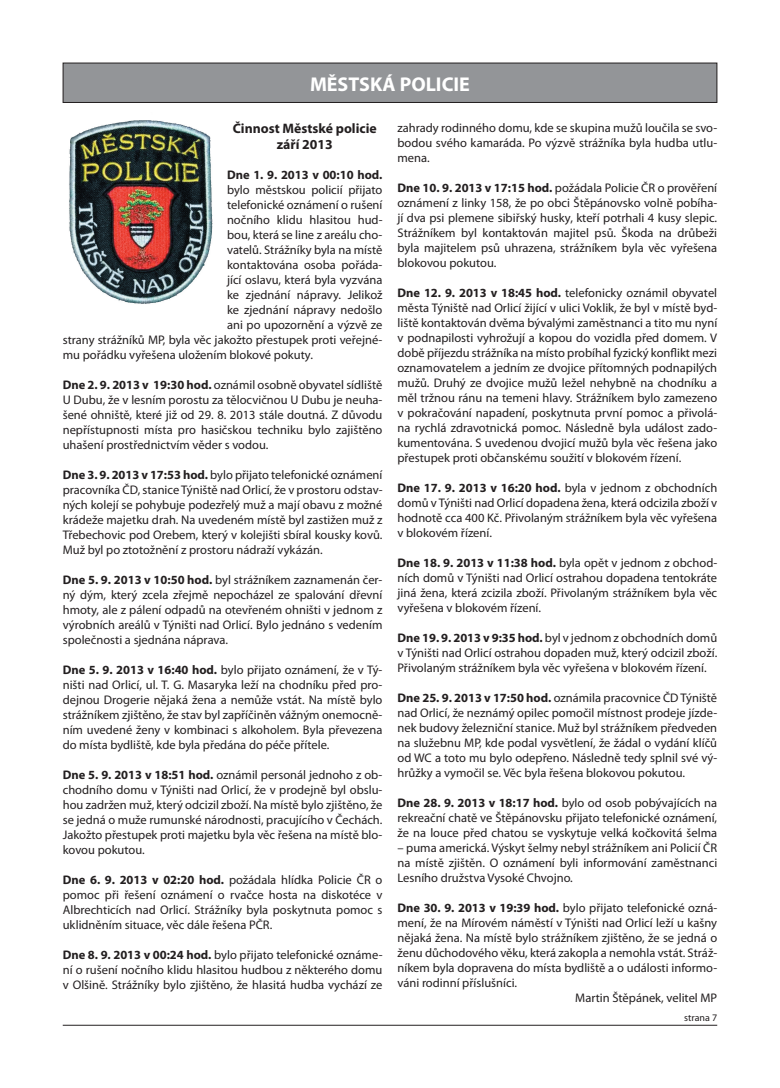
<style>
.page{position:relative;width:780px;height:1088px;background:#fff}
.page>*{position:absolute;margin:0;border:0;box-sizing:border-box;transform-origin:0 0}
.t1{font:700 20px "Myriad Pro";color:#fff}
.t2{font:700 13.75px/16.5px "Myriad Pro";color:#231f20;text-align:center}
.t3{font:12.5px/15px "Myriad Pro";color:#231f20;text-align:justify}
.t4{font:700 12.5px "Myriad Pro";color:#231f20}
.t5{font:10px "Myriad Pro";color:#231f20}
.s1{font-weight:700}
</style>
<div class="page">
<hr style="left:63px;top:1025px;width:654px;height:1px;background:#231f20">
<div style="left:63px;top:63px;width:653px;height:39px;background:#939598"></div>
<div style="left:63px;top:63px;width:654px;height:40px;border:1px solid #231f20"></div>
<img style="left:69px;top:120px;width:144px;height:184px">
<h1 class="t1" style="left:310px;top:73px;width:161px">MĚSTSKÁ POLICIE</h1>
<p class="t2" style="left:233px;top:120px;width:145px">Činnost Městské policie září 2013</p>
<p class="t4" style="left:227px;top:168px;width:157px">Dne 1. 9. 2013 v 00:10 hod.</p>
<p class="t3" style="left:227px;top:183px;width:157px">bylo městskou policií přijato</p>
<p class="t3" style="left:227px;top:198px;width:157px">telefonické oznámení o rušení</p>
<p class="t3" style="left:227px;top:213px;width:157px">nočního klidu hlasitou hud-</p>
<p class="t3" style="left:227px;top:228px;width:157px">bou, která se line z areálu cho-</p>
<p class="t3" style="left:227px;top:243px;width:157px">vatelů. Strážníky byla na místě</p>
<p class="t3" style="left:227px;top:258px;width:157px">kontaktována osoba pořáda-</p>
<p class="t3" style="left:227px;top:273px;width:157px">jící oslavu, která byla vyzvána</p>
<p class="t3" style="left:227px;top:288px;width:157px">ke zjednání nápravy. Jelikož</p>
<p class="t3" style="left:227px;top:303px;width:157px">ke zjednání nápravy nedošlo</p>
<p class="t3" style="left:227px;top:318px;width:157px">ani po upozornění a výzvě ze</p>
<p class="t3" style="left:63px;top:333px;width:321px">strany strážníků MP, byla věc jakožto přestupek proti veřejné-</p>
<p class="t3" style="left:63px;top:348px;width:252px">mu pořádku vyřešena uložením blokové pokuty.</p>
<p class="t3" style="left:63px;top:378px;width:321px"><span class="s1">Dne 2. 9. 2013 v 19:30 hod.</span> oznámil osobně obyvatel sídliště U Dubu, že v lesním porostu za tělocvičnou U Dubu je neuha&shy;šené ohniště, které již od 29. 8. 2013 stále doutná. Z důvodu nepřístupnosti místa pro hasičskou techniku bylo zajištěno uhašení prostřednictvím věder s vodou.</p>
<p class="t3" style="left:63px;top:468px;width:321px"><span class="s1">Dne 3. 9. 2013 v 17:53 hod.</span> bylo přijato telefonické oznámení pracovníka ČD, stanice Týniště nad Orlicí, že v prostoru odstav&shy;ných kolejí se pohybuje podezřelý muž a mají obavu z možné krádeže majetku drah. Na uvedeném místě byl zastižen muž z Třebechovic pod Orebem, který v kolejišti sbíral kousky kovů.<br>Muž byl po ztotožnění z prostoru nádraží vykázán.</p>
<p class="t3" style="left:63px;top:573px;width:321px"><span class="s1">Dne 5. 9. 2013 v 10:50 hod.</span> byl strážníkem zaznamenán čer&shy;ný dým, který zcela zřejmě nepocházel ze spalování dřevní hmoty, ale z pálení odpadů na otevřeném ohništi v jednom z výrobních areálů v Týništi nad Orlicí. Bylo jednáno s vedením společnosti a sjednána náprava.</p>
<p class="t3" style="left:63px;top:663px;width:321px"><span class="s1">Dne 5. 9. 2013 v 16:40 hod.</span> bylo přijato oznámení, že v Tý&shy;ništi nad Orlicí, ul. T. G. Masaryka leží na chodníku před pro&shy;dejnou Drogerie nějaká žena a nemůže vstát. Na místě bylo strážníkem zjištěno, že stav byl zapříčiněn vážným onemocně&shy;ním uvedené ženy v kombinaci s alkoholem. Byla převezena do místa bydliště, kde byla předána do péče přítele.</p>
<p class="t3" style="left:63px;top:768px;width:321px"><span class="s1">Dne 5. 9. 2013 v 18:51 hod.</span> oznámil personál jednoho z ob&shy;chodního domu v Týništi nad Orlicí, že v prodejně byl obslu&shy;hou zadržen muž, který odcizil zboží. Na místě bylo zjištěno, že se jedná o muže rumunské národnosti, pracujícího v Čechách.<br>Jakožto přestupek proti majetku byla věc řešena na místě blo&shy;kovou pokutou.</p>
<p class="t3" style="left:63px;top:873px;width:321px"><span class="s1">Dne 6. 9. 2013 v 02:20 hod.</span> požádala hlídka Policie ČR o pomoc při řešení oznámení o rvačce hosta na diskotéce v Albrechticích nad Orlicí. Strážníky byla poskytnuta pomoc s uklidněním situace, věc dále řešena PČR.</p>
<p class="t3" style="left:63px;top:948px;width:321px"><span class="s1">Dne 8. 9. 2013 v 00:24 hod.</span> bylo přijato telefonické oznáme&shy;ní o rušení nočního klidu hlasitou hudbou z některého domu v Olšině. Strážníky bylo zjištěno, že hlasitá hudba vychází ze</p>
<p class="t3" style="left:397px;top:120px;width:321px">zahrady rodinného domu, kde se skupina mužů loučila se svo&shy;bodou svého kamaráda. Po výzvě strážníka byla hudba utlu&shy;mena.</p>
<p class="t3" style="left:397px;top:180px;width:321px"><span class="s1">Dne 10. 9. 2013 v 17:15 hod.</span> požádala Policie ČR o prověření oznámení z linky 158, že po obci Štěpánovsko volně pobíha&shy;jí dva psi plemene sibiřský husky, kteří potrhali 4 kusy slepic.<br>Strážníkem byl kontaktován majitel psů. Škoda na drůbeži byla majitelem psů uhrazena, strážníkem byla věc vyřešena blokovou pokutou.</p>
<p class="t3" style="left:397px;top:285px;width:321px"><span class="s1">Dne 12. 9. 2013 v 18:45 hod.</span> telefonicky oznámil obyvatel města Týniště nad Orlicí žijící v ulici Voklik, že byl v místě byd&shy;liště kontaktován dvěma bývalými zaměstnanci a tito mu nyní v podnapilosti vyhrožují a kopou do vozidla před domem. V době příjezdu strážníka na místo probíhal fyzický konflikt mezi oznamovatelem a jedním ze dvojice přítomných podnapilých mužů. Druhý ze dvojice mužů ležel nehybně na chodníku a měl tržnou ránu na temeni hlavy. Strážníkem bylo zamezeno v pokračování napadení, poskytnuta první pomoc a přivolá&shy;na rychlá zdravotnická pomoc. Následně byla událost zado&shy;kumentována. S uvedenou dvojicí mužů byla věc řešena jako přestupek proti občanskému soužití v blokovém řízení.</p>
<p class="t3" style="left:397px;top:480px;width:321px"><span class="s1">Dne 17. 9. 2013 v 16:20 hod.</span> byla v jednom z obchodních domů v Týništi nad Orlicí dopadena žena, která odcizila zboží v hodnotě cca 400 Kč. Přivolaným strážníkem byla věc vyřešena v blokovém řízení.</p>
<p class="t3" style="left:397px;top:555px;width:321px"><span class="s1">Dne 18. 9. 2013 v 11:38 hod.</span> byla opět v jednom z obchod&shy;ních domů v Týništi nad Orlicí ostrahou dopadena tentokráte jiná žena, která zcizila zboží. Přivolaným strážníkem byla věc vyřešena v blokovém řízení.</p>
<p class="t3" style="left:397px;top:630px;width:321px"><span class="s1">Dne 19. 9. 2013 v 9:35 hod.</span> byl v jednom z obchodních domů v Týništi nad Orlicí ostrahou dopaden muž, který odcizil zboží.<br>Přivolaným strážníkem byla věc vyřešena v blokovém řízení.</p>
<p class="t3" style="left:397px;top:690px;width:321px"><span class="s1">Dne 25. 9. 2013 v 17:50 hod.</span> oznámila pracovnice ČD Týniště nad Orlicí, že neznámý opilec pomočil místnost prodeje jízde&shy;nek budovy železniční stanice. Muž byl strážníkem předveden na služebnu MP, kde podal vysvětlení, že žádal o vydání klíčů od WC a toto mu bylo odepřeno. Následně tedy splnil své vý&shy;hrůžky a vymočil se. Věc byla řešena blokovou pokutou.</p>
<p class="t3" style="left:397px;top:795px;width:321px"><span class="s1">Dne 28. 9. 2013 v 18:17 hod.</span> bylo od osob pobývajících na rekreační chatě ve Štěpánovsku přijato telefonické oznámení, že na louce před chatou se vyskytuje velká kočkovitá šelma</p>
<p class="t3" style="left:397px;top:840px;width:321px">– puma americká. Výskyt šelmy nebyl strážníkem ani Policií ČR na místě zjištěn. O oznámení byli informování zaměstnanci Lesního družstva Vysoké Chvojno.</p>
<p class="t3" style="left:397px;top:900px;width:321px"><span class="s1">Dne 30. 9. 2013 v 19:39 hod.</span> bylo přijato telefonické ozná-</p>
<p class="t3" style="left:397px;top:915px;width:321px">mení, že na Mírovém náměstí v Týništi nad Orlicí leží u kašny</p>
<p class="t3" style="left:397px;top:930px;width:321px">nějaká žena. Na místě bylo strážníkem zjištěno, že se jedná o</p>
<p class="t3" style="left:397px;top:945px;width:321px">ženu důchodového věku, která zakopla a nemohla vstát. Stráž-</p>
<p class="t3" style="left:397px;top:960px;width:321px">níkem byla dopravena do místa bydliště a o události informo-</p>
<p class="t3" style="left:397px;top:975px;width:121px">váni rodinní příslušníci.</p>
<p class="t3" style="left:575px;top:990px;width:143px">Martin Štěpánek, velitel MP</p>
<p class="t5" style="left:684px;top:1012px;width:34px">strana 7</p>
</div>
